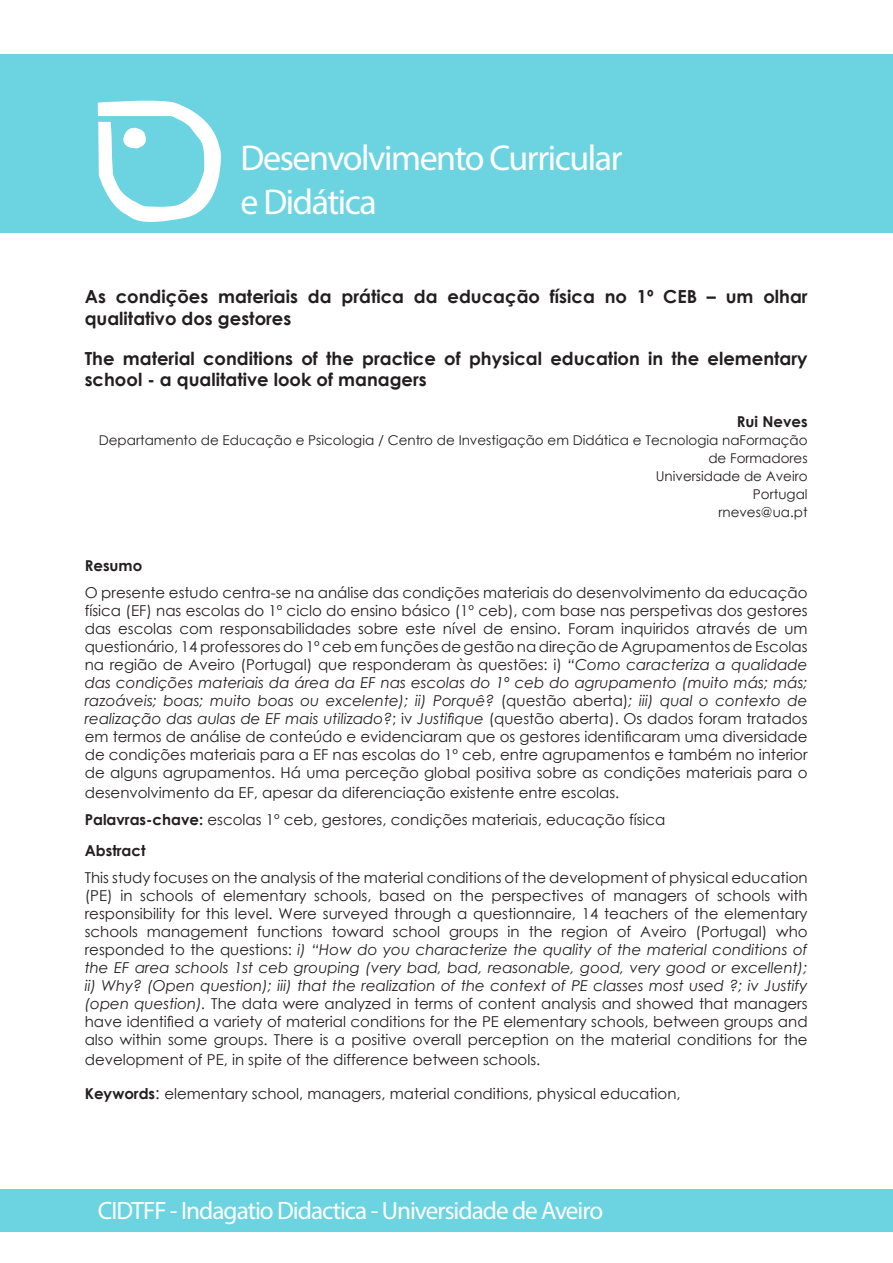
<style>
.page{position:relative;width:893px;height:1263px;background:#fff}
.page>*{position:absolute;margin:0;border:0;box-sizing:border-box;transform-origin:0 0}
.t1{font:36px/43.2px "Myriad Pro";letter-spacing:-.04em;color:#fff}
.t2{font:25.2px "Myriad Pro";letter-spacing:-.04em;color:#fff}
.t3{font:700 18px/21.6px "Century Gothic";color:#231f20}
.t4{font:15px/18px "Century Gothic";color:#231f20;text-align:justify}
.t5{font:700 15px "Century Gothic";color:#231f20}
.t6{font:13.5px/18px "Century Gothic";color:#231f20;text-align:right}
.s1{font-style:italic}
.s2{font-weight:700}
.s3{font-size:16.5px}
</style>
<div class="page">
<div style="left:0;top:54px;width:893px;height:179px;background:#6cd4e1"></div>
<div style="left:0;top:1189px;width:893px;height:43px;background:#6cd4e1"></div>
<svg style="left:98px;top:100px;width:123px;height:122px"></svg>
<h1 class="t1" style="left:241px;top:136px;width:384px">Desenvolvimento Curricular e Didática</h1>
<p class="t3" style="left:85px;top:285px;width:724px">As condições materiais da prática da educação física no 1º CEB – um olhar qualitativo dos gestores</p>
<p class="t3" style="left:85px;top:346px;width:724px">The material conditions of the practice of physical education in the elementary school - a qualitative look of managers</p>
<p class="t5" style="left:737px;top:410px;width:72px">Rui Neves</p>
<p class="t6" style="left:99px;top:431px;width:710px">Departamento de Educação e Psicologia / Centro de Investigação em Didática e Tecnologia naFormação de Formadores<br>Universidade de Aveiro<br>Portugal<br>rneves@ua.pt</p>
<p class="t5" style="left:85px;top:554px;width:59px">Resumo</p>
<p class="t4" style="left:85px;top:583px;width:724px">O presente estudo centra-se na análise das condições materiais do desenvolvimento da educação física (EF) nas escolas do 1º ciclo do ensino básico (1º ceb), com base nas perspetivas dos gestores das escolas com responsabilidades sobre este nível de ensino. Foram inquiridos através de um questionário, 14 professores do 1º ceb em funções de gestão na direção de Agrupamentos de Escolas na região de Aveiro (Portugal) que responderam às questões: i) <span class="s1">“Como caracteriza a qualidade das condições materiais da área da EF nas escolas do 1º ceb do agrupamento (muito más; más; razoáveis; boas; muito boas ou excelente); ii) Porquê?</span> (questão aberta)<span class="s1">; iii) qual o contexto de realização das aulas de EF mais utilizado?</span>; iv <span class="s1">Justifique</span> (questão aberta). Os dados foram tratados em termos de análise de conteúdo e evidenciaram que os gestores identificaram uma diversidade de condições materiais para a EF nas escolas do 1º ceb, entre agrupamentos e também no interior de alguns agrupamentos. Há uma perceção global positiva sobre as condições materiais para o</p>
<p class="t4" style="left:85px;top:778px;width:582px;line-height:27px">desenvolvimento da EF, apesar da diferenciação existente entre escolas.<br><span class="s2">Palavras-chave:</span> escolas 1º ceb, gestores, condições materiais, educação física</p>
<p class="t5" style="left:85px;top:839px;width:62px">Abstract</p>
<p class="t4" style="left:85px;top:868px;width:724px">This study focuses on the analysis of the material conditions of the development of physical education (PE) in schools of elementary schools, based on the perspectives of managers of schools with responsibility for this level. Were surveyed through a questionnaire, 14 teachers of the elementary schools management functions toward school groups in the region of Aveiro (Portugal) who responded to the questions: <span class="s1">i) “How do you characterize the quality of the material conditions of the EF area schools 1st ceb grouping (very bad, bad, reasonable, good, very good or excellent); ii) Why? (Open question); iii) that the realization of the context of PE classes most used ?; iv Justify (open question).</span> The data were analyzed in terms of content analysis and showed that managers have identified a variety of material conditions for the PE elementary schools, between groups and also within some groups. There is a positive overall perception on the material conditions for the</p>
<p class="t4" style="left:85px;top:1050px;width:457px">development of PE, in spite of the difference between schools.</p>
<p class="t4" style="left:85px;top:1084px;width:597px"><span class="s2">Keywords</span><span class="s3">:</span> elementary school, managers, material conditions, physical education,</p>
<h2 class="t2" style="left:98px;top:1194px;width:507px">CIDTFF - Indagatio Didactica - Universidade de Aveiro</h2>
</div>
